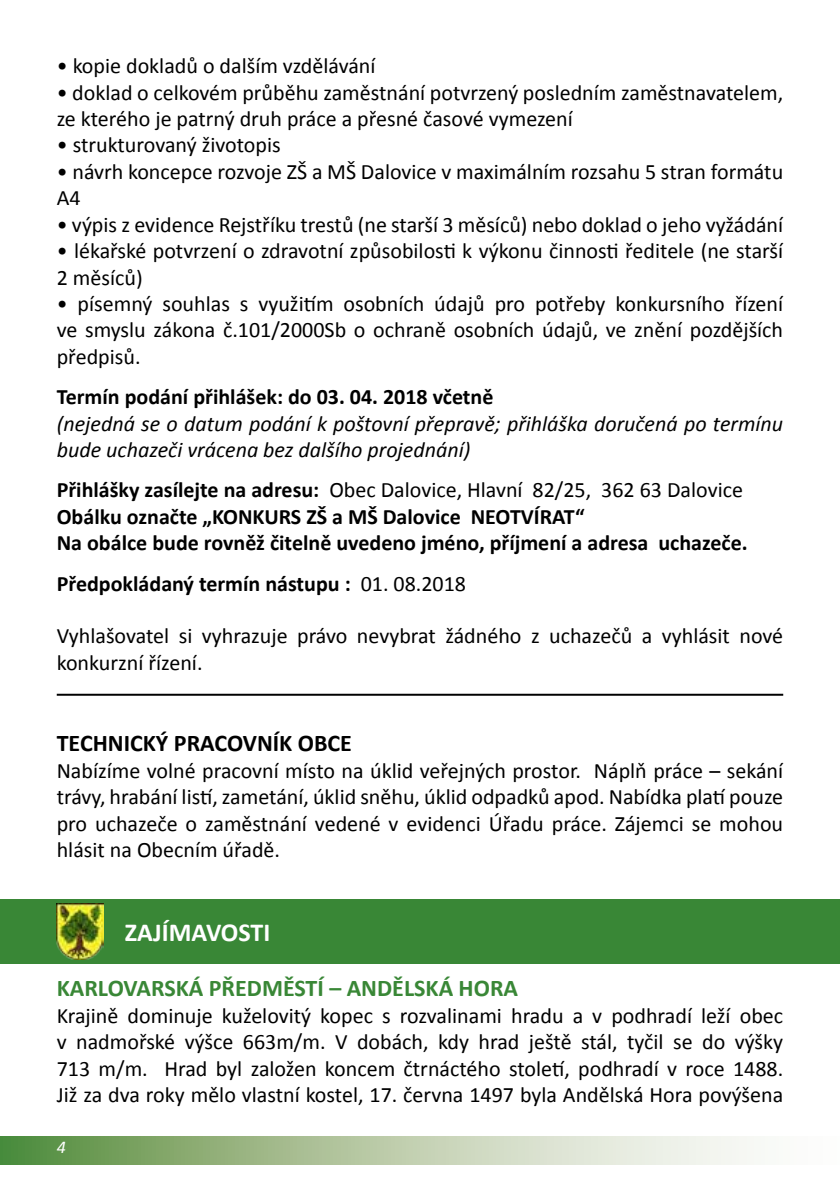
<style>
.page{position:relative;width:840px;height:1191px;background:#fff}
.page>*{position:absolute;margin:0;border:0;box-sizing:border-box;transform-origin:0 0}
.t1{font:700 26px "Calibri";color:#fff}
.t2{font:700 24px "Calibri";color:#398736}
.t3{font:700 24px "Calibri";color:#000}
.t4{font:22px/26.4px "Calibri";color:#000}
.t5{font:700 22px/26.4px "Calibri";color:#000}
.t6{font:italic 22px/26.4px "Calibri";color:#000}
.t7{font:italic 18px "Calibri";color:#fff}
.s1{font-weight:400}
</style>
<div class="page">
<div style="left:0;top:899px;width:839px;height:64px;background:#398736"></div>
<img style="left:57px;top:903px;width:46px;height:56px">
<svg style="left:0;top:1136px;width:754px;height:29px"></svg>
<hr style="left:57px;top:693px;width:725px;height:2px;background:#000">
<p class="t4" style="left:57px;top:53px;width:320px">• kopie dokladů o dalším vzdělávání</p>
<p class="t4" style="left:57px;top:79px;width:727px">• doklad o celkovém průběhu zaměstnání potvrzený posledním zaměstnavatelem, ze kterého je patrný druh práce a přesné časové vymezení</p>
<p class="t4" style="left:57px;top:132px;width:225px">• strukturovaný životopis</p>
<p class="t4" style="left:57px;top:158px;width:727px">• návrh koncepce rozvoje ZŠ a MŠ Dalovice v maximálním rozsahu 5 stran formátu<br>A4</p>
<p class="t4" style="left:57px;top:211px;width:727px">• výpis z evidence Rejstříku trestů (ne starší 3 měsíců) nebo doklad o jeho vyžádání</p>
<p class="t4" style="left:57px;top:238px;width:727px">• lékařské potvrzení o zdravotní způsobilosti k výkonu činnosti ředitele (ne starší<br>2 měsíců)</p>
<p class="t4" style="left:57px;top:290px;width:727px;text-align:justify">• písemný souhlas s využitím osobních údajů pro potřeby konkursního řízení ve smyslu zákona č.101/2000Sb o ochraně osobních údajů, ve znění pozdějších předpisů.</p>
<p class="t5" style="left:57px;top:383px;width:438px">Termín podání přihlášek: do 03. 04. 2018 včetně</p>
<p class="t6" style="left:57px;top:409px;width:727px">(nejedná se o datum podání k poštovní přepravě; přihláška doručená po termínu bude uchazeči vrácena bez dalšího projednání)</p>
<p class="t5" style="left:57px;top:477px;width:692px">Přihlášky zasílejte na adresu: <span class="s1">Obec Dalovice, Hlavní 82/25, 362 63 Dalovice<br></span>Obálku označte „KONKURS ZŠ a MŠ Dalovice NEOTVÍRAT“<br>Na obálce bude rovněž čitelně uvedeno jméno, příjmení a adresa uchazeče.</p>
<p class="t5" style="left:57px;top:570px;width:410px">Předpokládaný termín nástupu : <span class="s1">01. 08.2018</span></p>
<p class="t4" style="left:57px;top:623px;width:727px">Vyhlašovatel si vyhrazuje právo nevybrat žádného z uchazečů a vyhlásit nové konkurzní řízení.</p>
<p class="t3" style="left:57px;top:728px;width:296px">TECHNICKÝ PRACOVNÍK OBCE</p>
<p class="t4" style="left:57px;top:757px;width:727px;text-align:justify">Nabízíme volné pracovní místo na úklid veřejných prostor. Náplň práce – sekání trávy, hrabání listí, zametání, úklid sněhu, úklid odpadků apod. Nabídka platí pouze pro uchazeče o zaměstnání vedené v evidenci Úřadu práce. Zájemci se mohou hlásit na Obecním úřadě.</p>
<p class="t1" style="left:125px;top:916px;width:147px">ZAJÍMAVOSTI</p>
<p class="t2" style="left:57px;top:973px;width:462px">KARLOVARSKÁ PŘEDMĚSTÍ – ANDĚLSKÁ HORA</p>
<p class="t4" style="left:57px;top:1002px;width:727px;text-align:justify">Krajině dominuje kuželovitý kopec s rozvalinami hradu a v podhradí leží obec v nadmořské výšce 663m/m. V dobách, kdy hrad ještě stál, tyčil se do výšky 713 m/m. Hrad byl založen koncem čtrnáctého století, podhradí v roce 1488.<br>Již za dva roky mělo vlastní kostel, 17. června 1497 byla Andělská Hora povýšena</p>
<p class="t7" style="left:57px;top:1135px;width:11px">4</p>
</div>
